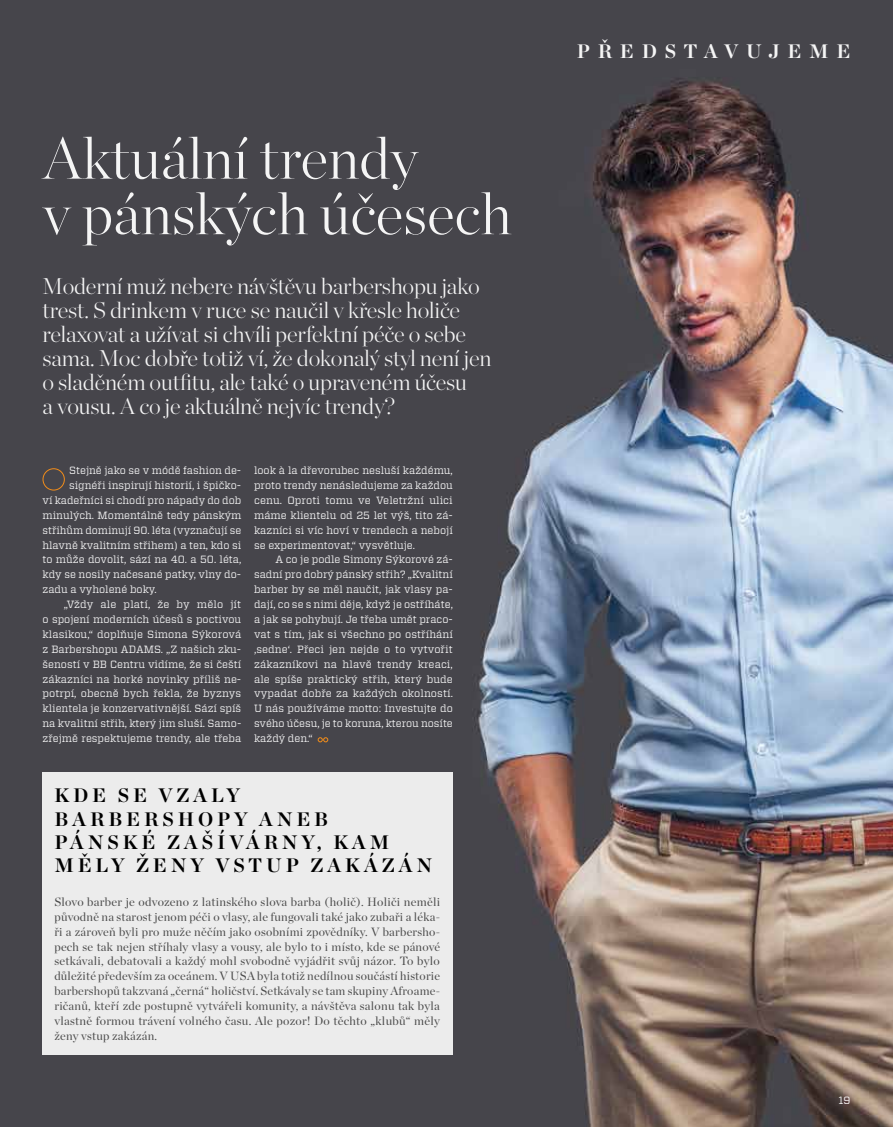
<style>
.page{position:relative;width:893px;height:1127px;background:#46454b}
.page>*{position:absolute;margin:0;border:0;box-sizing:border-box;transform-origin:0 0}
.t1{font:200 58.5px/55.5px "Chronicle Display";color:#f5f5f5}
.t2{font:200 22.65px/24px "Chronicle Display";letter-spacing:-.01em;color:#f5f5f5}
.t3{font:700 19.5px/23.1px "Chronicle Display";letter-spacing:.2em;color:#000}
.t4{font:700 19.5px "Chronicle Display";letter-spacing:.4em;color:#f5f5f5}
.t5{font:12px/14.9px "Chronicle Display";letter-spacing:.02em;color:#4a4a4a;text-align:justify}
.t6{font:10.5px/14.9px "Vitesse";color:#f5f5f5;text-align:justify}
.t7{font:10.5px "Vitesse";color:#fff}
</style>
<div class="page">
<img style="left:377px;top:78px;width:516px;height:1049px">
<svg style="left:318px;top:737px;width:10px;height:5px"></svg>
<div style="left:43px;top:468px;width:22px;height:22px;border:1px solid #f28d1a;border-radius:50%"></div>
<div style="left:43px;top:772px;width:410px;height:282px;background:#ececec"></div>
<h1 class="t1" style="left:43px;top:126px;width:471px">Aktuální trendy<br>v pánských účesech</h1>
<p class="t2" style="left:43px;top:272px;width:450px">Moderní muž nebere návštěvu barbershopu jako trest. S drinkem v ruce se naučil v křesle holiče relaxovat a užívat si chvíli perfektní péče o sebe sama. Moc dobře totiž ví, že dokonalý styl není jen o sladěném outfitu, ale také o upraveném účesu<br>a vousu. A co je aktuálně nejvíc trendy?</p>
<p class="t6" style="left:69px;top:463px;width:174px">Stejně jako se v módě fashion de-</p>
<p class="t6" style="left:69px;top:478px;width:174px">signéři inspirují historií, i špičko-</p>
<p class="t6" style="left:43px;top:493px;width:200px">ví kadeřníci si chodí pro nápady do dob</p>
<p class="t6" style="left:43px;top:507px;width:200px">minulých. Momentálně tedy pánským</p>
<p class="t6" style="left:43px;top:522px;width:200px">střihům dominují 90. léta (vyznačují se</p>
<p class="t6" style="left:43px;top:537px;width:200px">hlavně kvalitním střihem) a ten, kdo si</p>
<p class="t6" style="left:43px;top:552px;width:200px">to může dovolit, sází na 40. a 50. léta,</p>
<p class="t6" style="left:43px;top:567px;width:200px">kdy se nosily načesané patky, vlny do-</p>
<p class="t6" style="left:43px;top:582px;width:116px">zadu a vyholené boky.</p>
<p class="t6" style="left:64px;top:597px;width:179px">„Vždy ale platí, že by mělo jít</p>
<p class="t6" style="left:43px;top:612px;width:200px">o spojení moderních účesů s poctivou</p>
<p class="t6" style="left:43px;top:627px;width:200px">klasikou,“ doplňuje Simona Sýkorová</p>
<p class="t6" style="left:43px;top:641px;width:200px">z Barbershopu ADAMS. „Z našich zku-</p>
<p class="t6" style="left:43px;top:656px;width:200px">šeností v BB Centru vidíme, že si čeští</p>
<p class="t6" style="left:43px;top:671px;width:200px">zákazníci na horké novinky příliš ne-</p>
<p class="t6" style="left:43px;top:686px;width:200px">potrpí, obecně bych řekla, že byznys</p>
<p class="t6" style="left:43px;top:701px;width:200px">klientela je konzervativnější. Sází spíš</p>
<p class="t6" style="left:43px;top:716px;width:200px">na kvalitní střih, který jim sluší. Samo-</p>
<p class="t6" style="left:43px;top:731px;width:200px">zřejmě respektujeme trendy, ale třeba</p>
<p class="t6" style="left:254px;top:463px;width:200px">look à la dřevorubec nesluší každému, proto trendy nenásledujeme za každou cenu. Oproti tomu ve Veletržní ulici máme klientelu od 25 let výš, tito zá&shy;kazníci si víc hoví v trendech a nebojí se experimentovat,“ vysvětluje.</p>
<p class="t6" style="left:254px;top:552px;width:200px;text-indent:21px">A co je podle Simony Sýkorové zá&shy;sadní pro dobrý pánský střih? „Kvalitní barber by se měl naučit, jak vlasy pa&shy;dají, co se s nimi děje, když je ostříháte, a jak se pohybují. Je třeba umět praco&shy;vat s tím, jak si všechno po ostříhání ‚sedne‘. Přeci jen nejde o to vytvořit zákazníkovi na hlavě trendy kreaci, ale spíše praktický střih, který bude vypadat dobře za každých okolností.<br>U nás používáme motto: Investujte do svého účesu, je to koruna, kterou nosíte každý den.“</p>
<h3 class="t3" style="left:54px;top:782px;width:379px">KDE SE VZALY<br>BARBERSHOPY ANEB<br>PÁNSKÉ ZAŠÍVÁRNY, KAM<br>MĚLY ŽENY VSTUP ZAKÁZÁN</h3>
<p class="t5" style="left:54px;top:893px;width:387px">Slovo barber je odvozeno z latinského slova barba (holič). Holiči neměli původně na starost jenom péči o vlasy, ale fungovali také jako zubaři a léka&shy;ři a zároveň byli pro muže něčím jako osobními zpovědníky. V barbersho&shy;pech se tak nejen stříhaly vlasy a vousy, ale bylo to i místo, kde se pánové setkávali, debatovali a každý mohl svobodně vyjádřit svůj názor. To bylo důležité především za oceánem. V USA byla totiž nedílnou součástí historie barbershopů takzvaná „černá“ holičství. Setkávaly se tam skupiny Afroame&shy;ričanů, kteří zde postupně vytvářeli komunity, a návštěva salonu tak byla vlastně formou trávení volného času. Ale pozor! Do těchto „klubů“ měly ženy vstup zakázán.</p>
<h3 class="t4" style="left:577px;top:36px;width:275px">PŘEDSTAVUJEME</h3>
<p class="t7" style="left:838px;top:1093px;width:13px">19</p>
</div>
